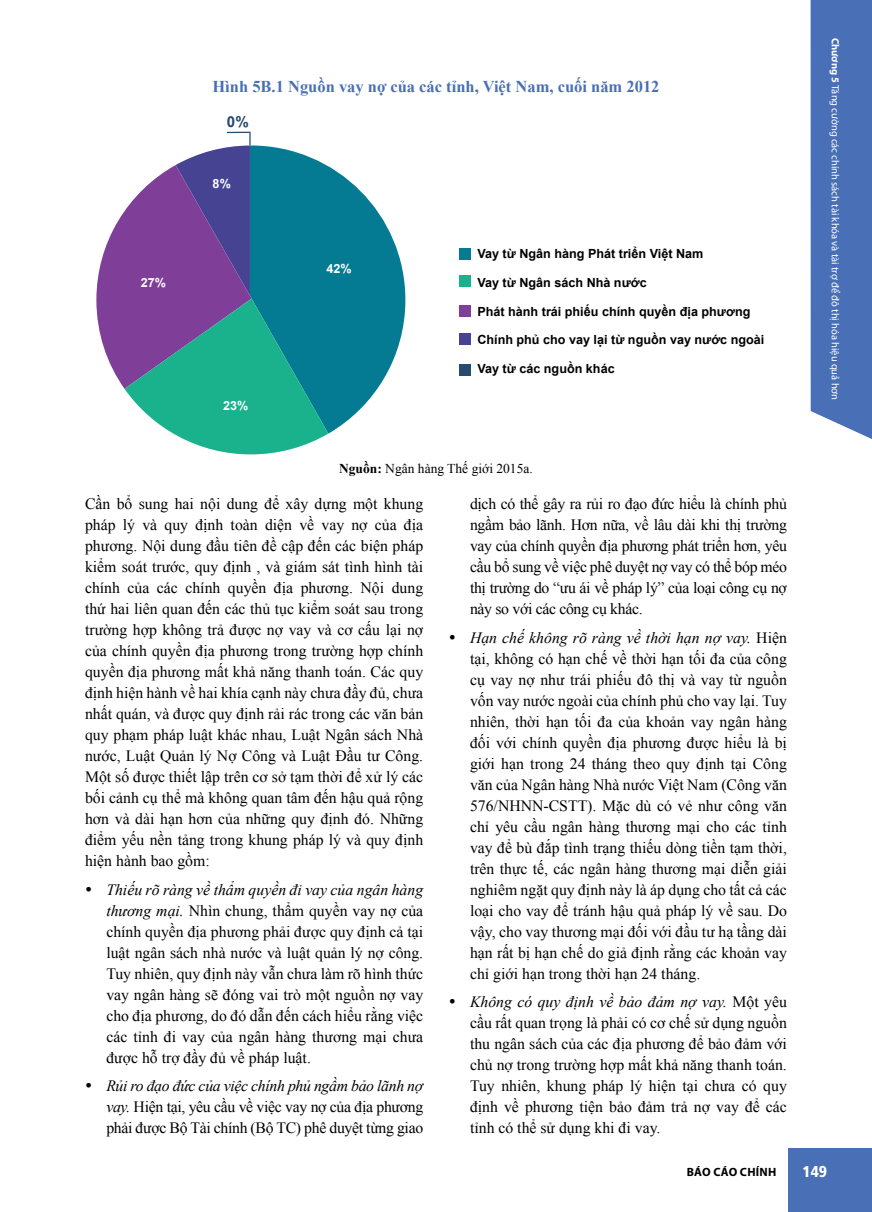
<style>
.page{position:relative;width:872px;height:1212px;background:#fff}
.page>*{position:absolute;margin:0;border:0;box-sizing:border-box;transform-origin:0 0}
.t1{font:700 16.5px "Times New Roman";color:#496fb6}
.t2{font:15.75px/21px "Times New Roman";color:#000;text-align:justify}
.t3{font:15.75px "Frutiger LT 77 Blk Cn";color:#fff}
.t4{font:700 15.15px "Arial";color:#274a6f}
.t5{font:13.5px "Times New Roman";color:#000}
.t6{font:700 12.6px "Arial";color:#000}
.t7{font:700 12.6px "Arial";color:#fff}
.t8{font:700 12px "Myriad Pro";letter-spacing:.02em;color:#000}
.t9{font:10.5px "Myriad Pro";color:#fff}
.s1{font-weight:700}
.s2{font-style:italic}
</style>
<div class="page">
<svg style="left:328px;top:166px;width:77px;height:268px;fill:#047b93"></svg>
<svg style="left:96px;top:131px;width:232px;height:323px"></svg>
<div style="left:459px;top:249px;width:12px;height:11px;background:#047b93"></div>
<div style="left:459px;top:276px;width:12px;height:11px;background:#19b28c"></div>
<div style="left:459px;top:305px;width:12px;height:12px;background:#7f3f98"></div>
<div style="left:459px;top:333px;width:12px;height:12px;background:#454392"></div>
<div style="left:459px;top:364px;width:12px;height:12px;background:#274a6f"></div>
<div style="left:788px;top:1148px;width:84px;height:64px;background:#496fb6"></div>
<div style="left:810px;top:0;width:62px;height:439px;background:#496fb6"></div>
<p class="t7" style="left:141px;top:275px;width:27px">27%</p>
<p class="t1" style="left:212px;top:75px;width:448px">Hình 5B.1 Nguồn vay nợ của các tỉnh, Việt Nam, cuối năm 2012</p>
<p class="t4" style="left:227px;top:111px;width:23px">0%</p>
<p class="t7" style="left:213px;top:175px;width:20px">8%</p>
<p class="t7" style="left:223px;top:397px;width:27px">23%</p>
<p class="t7" style="left:327px;top:260px;width:27px">42%</p>
<p class="t6" style="left:477px;top:245px;width:227px">Vay từ Ngân hàng Phát triển Việt Nam</p>
<p class="t6" style="left:477px;top:274px;width:171px">Vay từ Ngân sách Nhà nước</p>
<p class="t6" style="left:477px;top:303px;width:274px">Phát hành trái phiếu chính quyền địa phương</p>
<p class="t6" style="left:477px;top:332px;width:288px">Chính phủ cho vay lại từ nguồn vay nước ngoài</p>
<p class="t6" style="left:477px;top:361px;width:139px">Vay từ các nguồn khác</p>
<p class="t9" style="left:841px;top:38px;width:364px;rotate:90deg"><span class="s1">Chương 5</span> Tăng cường các chính sách tài khóa và tài trợ để đô thị hóa hiệu quả hơn</p>
<p class="t5" style="left:339px;top:460px;width:195px"><span class="s1">Nguồn:</span> Ngân hàng Thế giới 2015a.</p>
<p class="t2" style="left:85px;top:493px;width:340px">Cần bổ sung hai nội dung để xây dựng một khung pháp lý và quy định toàn diện về vay nợ của địa phương. Nội dung đầu tiên đề cập đến các biện pháp kiểm soát trước, quy định , và giám sát tình hình tài chính của các chính quyền địa phương. Nội dung thứ hai liên quan đến các thủ tục kiểm soát sau trong trường hợp không trả được nợ vay và cơ cấu lại nợ của chính quyền địa phương trong trường hợp chính quyền địa phương mất khả năng thanh toán. Các quy định hiện hành về hai khía cạnh này chưa đầy đủ, chưa nhất quán, và được quy định rải rác trong các văn bản quy phạm pháp luật khác nhau, Luật Ngân sách Nhà nước, Luật Quản lý Nợ Công và Luật Đầu tư Công.<br>Một số được thiết lập trên cơ sở tạm thời để xử lý các bối cảnh cụ thể mà không quan tâm đến hậu quả rộng hơn và dài hạn hơn của những quy định đó. Những điểm yếu nền tảng trong khung pháp lý và quy định hiện hành bao gồm:</p>
<p class="t2" style="left:106px;top:879px;width:318px"><span class="s2">Thiếu rõ ràng về thẩm quyền đi vay của ngân hàng thương mại.</span> Nhìn chung, thẩm quyền vay nợ của chính quyền địa phương phải được quy định cả tại luật ngân sách nhà nước và luật quản lý nợ công.<br>Tuy nhiên, quy định này vẫn chưa làm rõ hình thức vay ngân hàng sẽ đóng vai trò một nguồn nợ vay cho địa phương, do đó dẫn đến cách hiểu rằng việc các tỉnh đi vay của ngân hàng thương mại chưa được hỗ trợ đầy đủ về pháp luật.</p>
<p class="t2" style="left:106px;top:1075px;width:318px"><span class="s2">Rủi ro đạo đức của việc chính phủ ngầm bảo lãnh nợ vay.</span> Hiện tại, yêu cầu về việc vay nợ của địa phương phải được Bộ Tài chính (Bộ TC) phê duyệt từng giao</p>
<p class="t2" style="left:470px;top:493px;width:318px">dịch có thể gây ra rủi ro đạo đức hiểu là chính phủ ngầm bảo lãnh. Hơn nữa, về lâu dài khi thị trường vay của chính quyền địa phương phát triển hơn, yêu cầu bổ sung về việc phê duyệt nợ vay có thể bóp méo thị trường do “ưu ái về pháp lý” của loại công cụ nợ này so với các công cụ khác.</p>
<p class="t2" style="left:470px;top:626px;width:318px"><span class="s2">Hạn chế không rõ ràng về thời hạn nợ vay.</span> Hiện tại, không có hạn chế về thời hạn tối đa của công cụ vay nợ như trái phiếu đô thị và vay từ nguồn vốn vay nước ngoài của chính phủ cho vay lại. Tuy nhiên, thời hạn tối đa của khoản vay ngân hàng đối với chính quyền địa phương được hiểu là bị giới hạn trong 24 tháng theo quy định tại Công văn của Ngân hàng Nhà nước Việt Nam (Công văn 576/NHNN-CSTT). Mặc dù có vẻ như công văn chỉ yêu cầu ngân hàng thương mại cho các tỉnh vay để bù đắp tình trạng thiếu dòng tiền tạm thời, trên thực tế, các ngân hàng thương mại diễn giải nghiêm ngặt quy định này là áp dụng cho tất cả các loại cho vay để tránh hậu quả pháp lý về sau. Do vậy, cho vay thương mại đối với đầu tư hạ tầng dài hạn rất bị hạn chế do giả định rằng các khoản vay chỉ giới hạn trong thời hạn 24 tháng.</p>
<p class="t2" style="left:470px;top:991px;width:318px"><span class="s2">Không có quy định về bảo đảm nợ vay.</span> Một yêu cầu rất quan trọng là phải có cơ chế sử dụng nguồn thu ngân sách của các địa phương để bảo đảm với chủ nợ trong trường hợp mất khả năng thanh toán.<br>Tuy nhiên, khung pháp lý hiện tại chưa có quy định về phương tiện bảo đảm trả nợ vay để các tỉnh có thể sử dụng khi đi vay.</p>
<p class="t8" style="left:687px;top:1164px;width:91px">BÁO CÁO CHÍNH</p>
<p class="t3" style="left:802px;top:1162px;width:26px">149</p>
</div>
